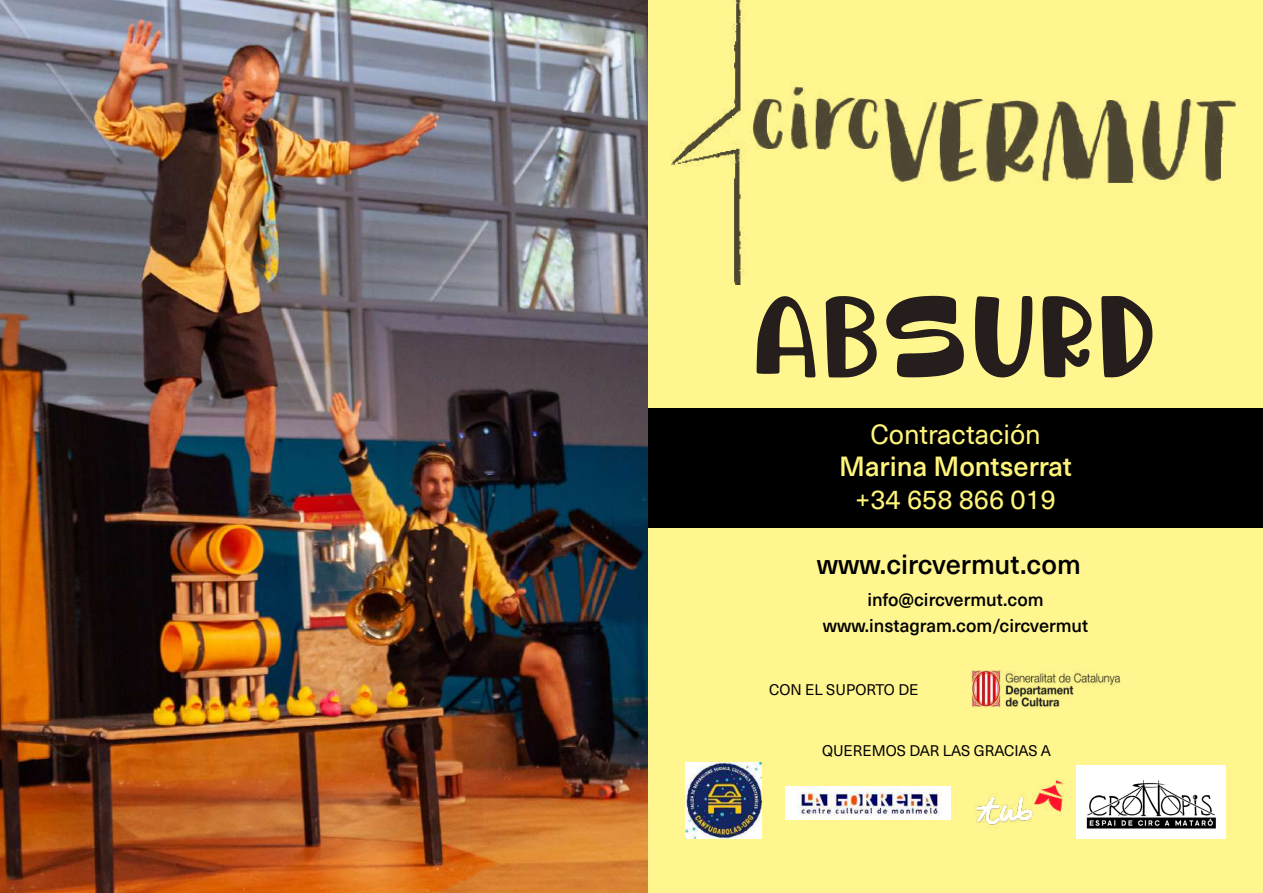
<style>
.page{position:relative;width:1263px;height:893px;background:#fff}
.page>*{position:absolute;margin:0;border:0;box-sizing:border-box;transform-origin:0 0}
.t1{font:90px "avocado";letter-spacing:.075em;color:#261d1d}
.t2{font:27px "Neue Haas Unica Pro";color:#fff57b}
.t3{font:500 27px "Neue Haas Unica Pro";color:#000}
.t4{font:500 27px "Neue Haas Unica Pro";color:#fff57b}
.t5{font:500 18px "Neue Haas Unica Pro";color:#000}
.t6{font:15px "Neue Haas Unica Pro";color:#000}
</style>
<div class="page">
<div style="left:648px;top:0;width:615px;height:893px;background:#fff68f"></div>
<div style="left:0;top:408px;width:1263px;height:119px;background:#000"></div>
<img style="left:0;top:0;width:648px;height:893px">
<img style="left:628px;top:0;width:609px;height:284px">
<img style="left:971px;top:670px;width:150px;height:38px">
<img style="left:1077px;top:765px;width:149px;height:74px">
<img style="left:975px;top:779px;width:89px;height:46px">
<img style="left:785px;top:787px;width:165px;height:32px">
<img style="left:685px;top:763px;width:76px;height:76px">
<h1 class="t1" style="left:756px;top:296px;width:400px">ABSURD</h1>
<h2 class="t2" style="left:870px;top:418px;width:172px">Contractación</h2>
<h2 class="t4" style="left:839px;top:450px;width:234px">Marina Montserrat</h2>
<h2 class="t2" style="left:855px;top:483px;width:202px">+34 658 866 019</h2>
<h2 class="t3" style="left:817px;top:548px;width:265px">www.circvermut.com</h2>
<p class="t5" style="left:867px;top:589px;width:178px">info@circvermut.com</p>
<p class="t5" style="left:823px;top:614px;width:267px">www.instagram.com/circvermut</p>
<p class="t6" style="left:769px;top:680px;width:151px">CON EL SUPORTO DE</p>
<p class="t6" style="left:822px;top:741px;width:230px">QUEREMOS DAR LAS GRACIAS A</p>
</div>
